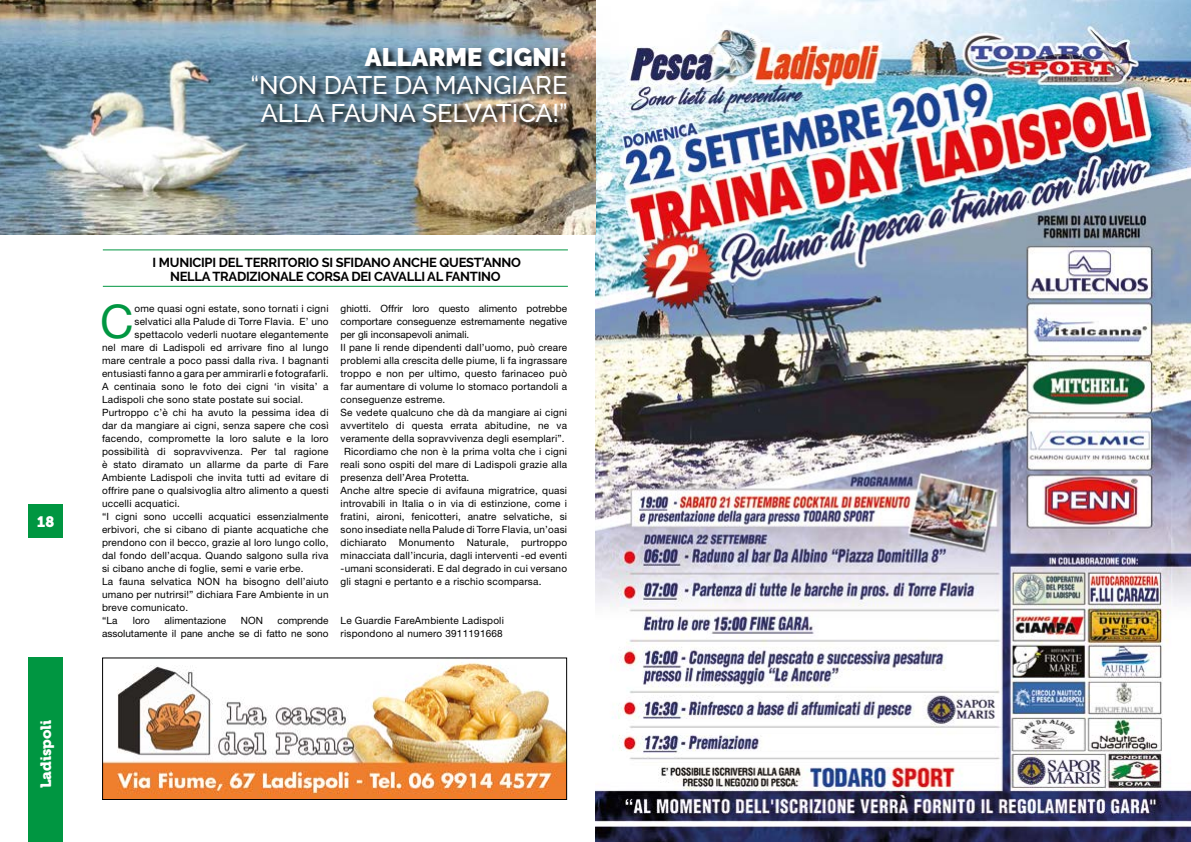
<style>
.page{position:relative;width:1191px;height:842px;background:#fff}
.page>*{position:absolute;margin:0;border:0;box-sizing:border-box;transform-origin:0 0}
.t1{font:46.4px "Helvetica Neue LT Std";color:#009641}
.t2{font:500 25.4px/27.9px "Raleway";color:#fff;text-align:center}
.t3{font:900 25.4px "Raleway";color:#fff}
.t4{font:15px "Museo 900";color:#fff}
.t5{font:700 13px/14px "Raleway";letter-spacing:-.02em;color:#000;text-align:center}
.t6{font:10px/13px "Helvetica Neue LT Std";letter-spacing:.02em;color:#000}
.t7{font:10px/13px "Helvetica Neue LT Std";color:#000;text-align:right}
</style>
<div class="page">
<img style="left:595px;top:0;width:596px;height:842px">
<img style="left:0;top:0;width:595px;height:234px">
<img style="left:250px;top:47px;width:325px;height:84px">
<hr style="left:103px;top:286px;width:465px;height:1px;background:#009641">
<hr style="left:103px;top:249px;width:465px;height:1px;background:#009641">
<div style="left:28px;top:505px;width:35px;height:33px;background:#009641"></div>
<div style="left:28px;top:658px;width:35px;height:184px;background:#009641"></div>
<img style="left:104px;top:662px;width:461px;height:136px">
<div style="left:102px;top:658px;width:465px;height:142px;border:1px solid #000"></div>
<h2 class="t3" style="left:365px;top:43px;width:204px">ALLARME CIGNI:</h2>
<h2 class="t2" style="left:250px;top:71px;width:319px">“NON DATE DA MANGIARE<br>ALLA FAUNA SELVATICA!”</h2>
<h3 class="t4" style="left:37px;top:513px;width:19px">18</h3>
<h3 class="t4" style="left:37px;top:788px;width:70px;rotate:-90deg">Ladispoli</h3>
<h3 class="t5" style="left:153px;top:255px;width:370px">I MUNICIPI DEL TERRITORIO SI SFIDANO ANCHE QUEST’ANNO<br>NELLA TRADIZIONALE CORSA DEI CAVALLI AL FANTINO</h3>
<h1 class="t1" style="left:100px;top:294px;width:35px">C</h1>
<p class="t6" style="left:134px;top:302px;width:195px">ome quasi ogni estate, sono tornati i cigni</p>
<p class="t6" style="left:134px;top:315px;width:196px">selvatici alla Palude di Torre Flavia. E’ uno</p>
<p class="t6" style="left:134px;top:328px;width:196px">spettacolo vederli nuotare elegantemente</p>
<p class="t6" style="left:102px;top:341px;width:228px">nel mare di Ladispoli ed arrivare fino al lungo</p>
<p class="t6" style="left:102px;top:354px;width:228px">mare centrale a poco passi dalla riva. I bagnanti</p>
<p class="t6" style="left:102px;top:367px;width:228px">entusiasti fanno a gara per ammirarli e fotografarli.</p>
<p class="t6" style="left:102px;top:380px;width:228px">A centinaia sono le foto dei cigni ‘in visita’ a</p>
<p class="t6" style="left:102px;top:393px;width:203px">Ladispoli che sono state postate sui social.</p>
<p class="t6" style="left:102px;top:406px;width:228px">Purtroppo c’è chi ha avuto la pessima idea di</p>
<p class="t6" style="left:102px;top:419px;width:228px">dar da mangiare ai cigni, senza sapere che così</p>
<p class="t6" style="left:102px;top:432px;width:228px">facendo, compromette la loro salute e la loro</p>
<p class="t6" style="left:102px;top:445px;width:228px">possibilità di sopravvivenza. Per tal ragione</p>
<p class="t6" style="left:102px;top:458px;width:228px">è stato diramato un allarme da parte di Fare</p>
<p class="t6" style="left:102px;top:471px;width:228px">Ambiente Ladispoli che invita tutti ad evitare di</p>
<p class="t6" style="left:102px;top:484px;width:228px">offrire pane o qualsivoglia altro alimento a questi</p>
<p class="t6" style="left:102px;top:497px;width:79px">uccelli acquatici.</p>
<p class="t6" style="left:102px;top:510px;width:228px">“I cigni sono uccelli acquatici essenzialmente</p>
<p class="t6" style="left:102px;top:523px;width:228px">erbivori, che si cibano di piante acquatiche che</p>
<p class="t6" style="left:102px;top:536px;width:228px">prendono con il becco, grazie al loro lungo collo,</p>
<p class="t6" style="left:102px;top:549px;width:228px">dal fondo dell’acqua. Quando salgono sulla riva</p>
<p class="t6" style="left:102px;top:562px;width:203px">si cibano anche di foglie, semi e varie erbe.</p>
<p class="t6" style="left:102px;top:575px;width:228px">La fauna selvatica NON ha bisogno dell’aiuto</p>
<p class="t6" style="left:102px;top:588px;width:228px">umano per nutrirsi!” dichiara Fare Ambiente in un</p>
<p class="t6" style="left:102px;top:601px;width:88px">breve comunicato.</p>
<p class="t6" style="left:102px;top:614px;width:17px">“La</p>
<p class="t6" style="left:133px;top:614px;width:19px">loro</p>
<p class="t7" style="left:165px;top:614px;width:63px">alimentazione</p>
<p class="t6" style="left:241px;top:614px;width:24px">NON</p>
<p class="t7" style="left:102px;top:614px;width:228px">comprende<br>assolutamente il pane anche se di fatto ne sono</p>
<p class="t7" style="left:340px;top:302px;width:228px">ghiotti. Offrir loro questo alimento potrebbe</p>
<p class="t7" style="left:340px;top:315px;width:228px">comportare conseguenze estremamente negative</p>
<p class="t7" style="left:340px;top:328px;width:130px">per gli inconsapevoli animali.</p>
<p class="t6" style="left:340px;top:341px;width:228px">Il pane li rende dipendenti dall’uomo, può creare</p>
<p class="t6" style="left:340px;top:354px;width:228px">problemi alla crescita delle piume, li fa ingrassare</p>
<p class="t6" style="left:340px;top:367px;width:228px">troppo e non per ultimo, questo farinaceo può</p>
<p class="t6" style="left:340px;top:380px;width:228px">far aumentare di volume lo stomaco portandoli a</p>
<p class="t6" style="left:340px;top:393px;width:106px">conseguenze estreme.</p>
<p class="t6" style="left:340px;top:406px;width:228px">Se vedete qualcuno che dà da mangiare ai cigni</p>
<p class="t6" style="left:340px;top:419px;width:228px">avvertitelo di questa errata abitudine, ne va</p>
<p class="t6" style="left:340px;top:432px;width:226px">veramente della sopravvivenza degli esemplari”.</p>
<p class="t6" style="left:344px;top:445px;width:224px">Ricordiamo che non è la prima volta che i cigni</p>
<p class="t6" style="left:340px;top:458px;width:228px">reali sono ospiti del mare di Ladispoli grazie alla</p>
<p class="t6" style="left:340px;top:471px;width:130px">presenza dell’Area Protetta.</p>
<p class="t6" style="left:340px;top:484px;width:228px">Anche altre specie di avifauna migratrice, quasi</p>
<p class="t6" style="left:340px;top:497px;width:228px">introvabili in Italia o in via di estinzione, come i</p>
<p class="t6" style="left:340px;top:510px;width:228px">fratini, aironi, fenicotteri, anatre selvatiche, si</p>
<p class="t6" style="left:340px;top:523px;width:228px">sono insediate nella Palude di Torre Flavia, un’oasi</p>
<p class="t6" style="left:340px;top:536px;width:228px">dichiarato Monumento Naturale, purtroppo</p>
<p class="t6" style="left:340px;top:549px;width:228px">minacciata dall’incuria, dagli interventi -ed eventi</p>
<p class="t6" style="left:340px;top:562px;width:228px">-umani sconsiderati. E dal degrado in cui versano</p>
<p class="t6" style="left:340px;top:575px;width:202px">gli stagni e pertanto e a rischio scomparsa.</p>
<p class="t6" style="left:340px;top:614px;width:165px">Le Guardie FareAmbiente Ladispoli rispondono al numero 3911191668</p>
</div>
